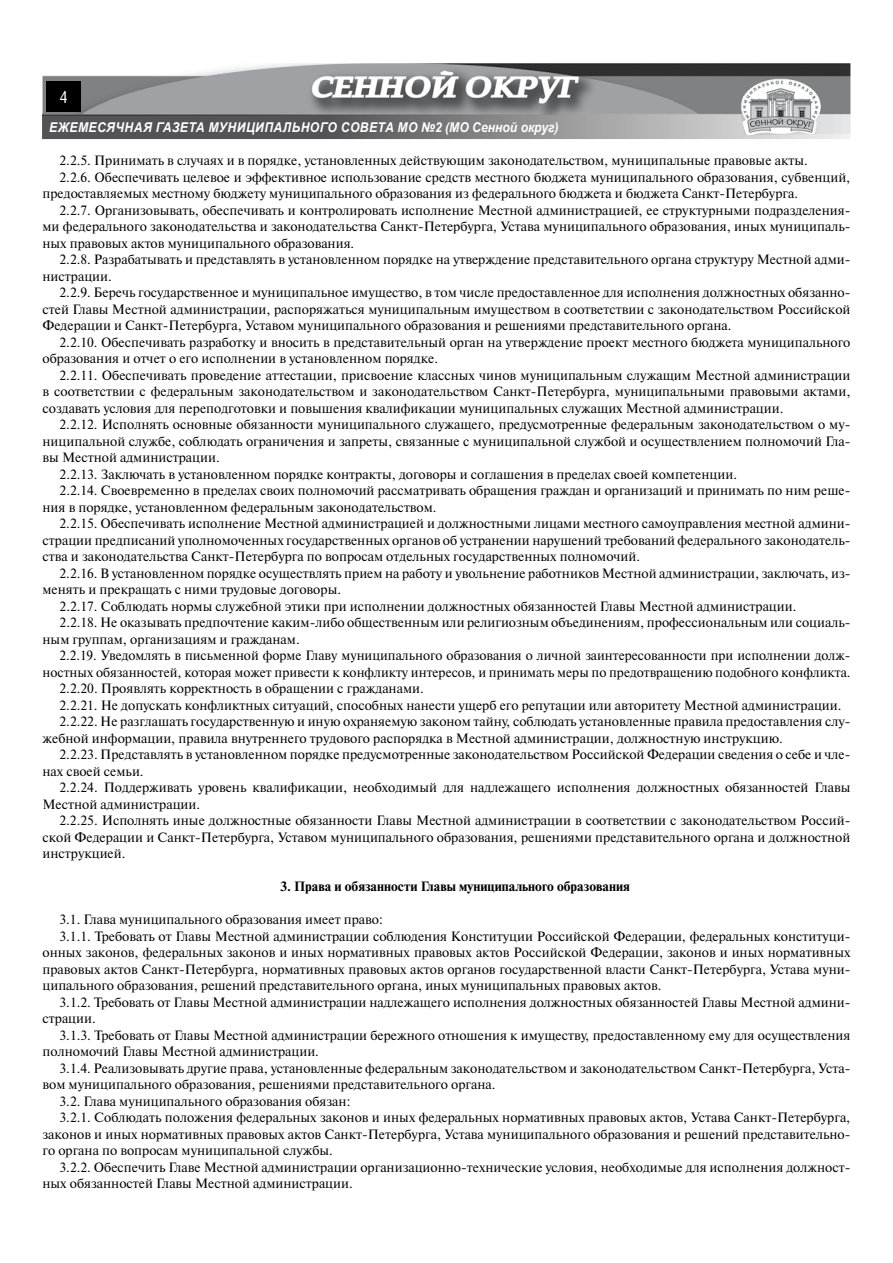
<style>
.page{position:relative;width:893px;height:1263px;background:#fff}
.page>*{position:absolute;margin:0;border:0;box-sizing:border-box;transform-origin:0 0}
.t1{font:16.5px "Helios Cond";color:#fff}
.t2{font:13.5px "Newton C";color:#000}
.t3{font:italic 700 13.5px "Arial";letter-spacing:.035em;color:#fff;scale:.9 1}
.t4{font:700 13.5px "Newton C";color:#000}
</style>
<div class="page">
<svg style="left:42px;top:114px;width:809px;height:25px"></svg>
<img style="left:43px;top:63px;width:807px;height:72px">
<div style="left:46px;top:81px;width:35px;height:30px;background:#000"></div>
<p class="t1" style="left:60px;top:87px;width:9px">4</p>
<p class="t3" style="left:49px;top:119px;width:567px">Ежемесячная газета Муниципального совета МО №2 (МО Сенной округ)</p>
<p class="t2" style="left:60px;top:153px;width:750px">2.2.5. Принимать в случаях и в порядке, установленных действующим законодательством, муниципальные правовые акты.</p>
<p class="t2" style="left:60px;top:170px;width:792px">2.2.6. Обеспечивать целевое и эффективное использование средств местного бюджета муниципального образования, субвенций,</p>
<p class="t2" style="left:43px;top:186px;width:757px">предоставляемых местному бюджету муниципального образования из федерального бюджета и бюджета Санкт-Петербурга.</p>
<p class="t2" style="left:60px;top:203px;width:792px">2.2.7. Организовывать, обеспечивать и контролировать исполнение Местной администрацией, ее структурными подразделения-</p>
<p class="t2" style="left:43px;top:219px;width:809px">ми федерального законодательства и законодательства Санкт-Петербурга, Устава муниципального образования, иных муниципаль-</p>
<p class="t2" style="left:43px;top:236px;width:313px">ных правовых актов муниципального образования.</p>
<p class="t2" style="left:60px;top:252px;width:792px">2.2.8. Разрабатывать и представлять в установленном порядке на утверждение представительного органа структуру Местной адми-</p>
<p class="t2" style="left:43px;top:269px;width:71px">нистрации.</p>
<p class="t2" style="left:60px;top:285px;width:792px">2.2.9. Беречь государственное и муниципальное имущество, в том числе предоставленное для исполнения должностных обязанно-</p>
<p class="t2" style="left:43px;top:302px;width:809px">стей Главы Местной администрации, распоряжаться муниципальным имуществом в соответствии с законодательством Российской</p>
<p class="t2" style="left:43px;top:318px;width:691px">Федерации и Санкт-Петербурга, Уставом муниципального образования и решениями представительного органа.</p>
<p class="t2" style="left:60px;top:335px;width:792px">2.2.10. Обеспечивать разработку и вносить в представительный орган на утверждение проект местного бюджета муниципального</p>
<p class="t2" style="left:43px;top:351px;width:397px">образования и отчет о его исполнении в установленном порядке.</p>
<p class="t2" style="left:60px;top:368px;width:792px">2.2.11. Обеспечивать проведение аттестации, присвоение классных чинов муниципальным служащим Местной администрации</p>
<p class="t2" style="left:43px;top:384px;width:809px">в соответствии с федеральным законодательством и законодательством Санкт-Петербурга, муниципальными правовыми актами,</p>
<p class="t2" style="left:43px;top:401px;width:742px">создавать условия для переподготовки и повышения квалификации муниципальных служащих Местной администрации.</p>
<p class="t2" style="left:60px;top:417px;width:792px">2.2.12. Исполнять основные обязанности муниципального служащего, предусмотренные федеральным законодательством о му-</p>
<p class="t2" style="left:43px;top:434px;width:809px">ниципальной службе, соблюдать ограничения и запреты, связанные с муниципальной службой и осуществлением полномочий Гла-</p>
<p class="t2" style="left:43px;top:450px;width:179px">вы Местной администрации.</p>
<p class="t2" style="left:60px;top:467px;width:679px">2.2.13. Заключать в установленном порядке контракты, договоры и соглашения в пределах своей компетенции.</p>
<p class="t2" style="left:60px;top:483px;width:792px">2.2.14. Своевременно в пределах своих полномочий рассматривать обращения граждан и организаций и принимать по ним реше-</p>
<p class="t2" style="left:43px;top:500px;width:396px">ния в порядке, установленном федеральным законодательством.</p>
<p class="t2" style="left:60px;top:516px;width:792px">2.2.15. Обеспечивать исполнение Местной администрацией и должностными лицами местного самоуправления местной админи-</p>
<p class="t2" style="left:43px;top:533px;width:809px">страции предписаний уполномоченных государственных органов об устранении нарушений требований федерального законодатель-</p>
<p class="t2" style="left:43px;top:549px;width:599px">ства и законодательства Санкт-Петербурга по вопросам отдельных государственных полномочий.</p>
<p class="t2" style="left:60px;top:566px;width:792px">2.2.16. В установленном порядке осуществлять прием на работу и увольнение работников Местной администрации, заключать, из-</p>
<p class="t2" style="left:43px;top:582px;width:300px">менять и прекращать с ними трудовые договоры.</p>
<p class="t2" style="left:60px;top:599px;width:738px">2.2.17. Соблюдать нормы служебной этики при исполнении должностных обязанностей Главы Местной администрации.</p>
<p class="t2" style="left:60px;top:615px;width:792px">2.2.18. Не оказывать предпочтение каким-либо общественным или религиозным объединениям, профессиональным или социаль-</p>
<p class="t2" style="left:43px;top:632px;width:259px">ным группам, организациям и гражданам.</p>
<p class="t2" style="left:60px;top:648px;width:792px">2.2.19. Уведомлять в письменной форме Главу муниципального образования о личной заинтересованности при исполнении долж-</p>
<p class="t2" style="left:43px;top:665px;width:809px">ностных обязанностей, которая может привести к конфликту интересов, и принимать меры по предотвращению подобного конфликта.</p>
<p class="t2" style="left:60px;top:681px;width:366px">2.2.20. Проявлять корректность в обращении с гражданами.</p>
<p class="t2" style="left:60px;top:698px;width:783px">2.2.21. Не допускать конфликтных ситуаций, способных нанести ущерб его репутации или авторитету Местной администрации.</p>
<p class="t2" style="left:60px;top:714px;width:792px">2.2.22. Не разглашать государственную и иную охраняемую законом тайну, соблюдать установленные правила предоставления слу-</p>
<p class="t2" style="left:43px;top:731px;width:742px">жебной информации, правила внутреннего трудового распорядка в Местной администрации, должностную инструкцию.</p>
<p class="t2" style="left:60px;top:747px;width:792px">2.2.23. Представлять в установленном порядке предусмотренные законодательством Российской Федерации сведения о себе и чле-</p>
<p class="t2" style="left:43px;top:764px;width:103px">нах своей семьи.</p>
<p class="t2" style="left:60px;top:780px;width:792px">2.2.24. Поддерживать уровень квалификации, необходимый для надлежащего исполнения должностных обязанностей Главы</p>
<p class="t2" style="left:43px;top:797px;width:159px">Местной администрации.</p>
<p class="t2" style="left:60px;top:813px;width:792px">2.2.25. Исполнять иные должностные обязанности Главы Местной администрации в соответствии с законодательством Россий-</p>
<p class="t2" style="left:43px;top:830px;width:809px">ской Федерации и Санкт-Петербурга, Уставом муниципального образования, решениями представительного органа и должностной</p>
<p class="t2" style="left:43px;top:846px;width:85px">инструкцией.</p>
<p class="t4" style="left:280px;top:879px;width:351px">3. Права и обязанности Главы муниципального образования</p>
<p class="t2" style="left:60px;top:912px;width:325px">3.1. Глава муниципального образования имеет право:</p>
<p class="t2" style="left:60px;top:929px;width:792px">3.1.1. Требовать от Главы Местной администрации соблюдения Конституции Российской Федерации, федеральных конституци-</p>
<p class="t2" style="left:43px;top:945px;width:809px">онных законов, федеральных законов и иных нормативных правовых актов Российской Федерации, законов и иных нормативных</p>
<p class="t2" style="left:43px;top:962px;width:809px">правовых актов Санкт-Петербурга, нормативных правовых актов органов государственной власти Санкт-Петербурга, Устава муни-</p>
<p class="t2" style="left:43px;top:978px;width:620px">ципального образования, решений представительного органа, иных муниципальных правовых актов.</p>
<p class="t2" style="left:60px;top:995px;width:792px">3.1.2. Требовать от Главы Местной администрации надлежащего исполнения должностных обязанностей Главы Местной админи-</p>
<p class="t2" style="left:43px;top:1011px;width:55px">страции.</p>
<p class="t2" style="left:60px;top:1028px;width:792px">3.1.3. Требовать от Главы Местной администрации бережного отношения к имуществу, предоставленному ему для осуществления</p>
<p class="t2" style="left:43px;top:1044px;width:278px">полномочий Главы Местной администрации.</p>
<p class="t2" style="left:60px;top:1061px;width:792px">3.1.4. Реализовывать другие права, установленные федеральным законодательством и законодательством Санкт-Петербурга, Уста-</p>
<p class="t2" style="left:43px;top:1077px;width:454px">вом муниципального образования, решениями представительного органа.</p>
<p class="t2" style="left:60px;top:1094px;width:292px">3.2. Глава муниципального образования обязан:</p>
<p class="t2" style="left:60px;top:1110px;width:792px">3.2.1. Соблюдать положения федеральных законов и иных федеральных нормативных правовых актов, Устава Санкт-Петербурга,</p>
<p class="t2" style="left:43px;top:1127px;width:809px">законов и иных нормативных правовых актов Санкт-Петербурга, Устава муниципального образования и решений представительно-</p>
<p class="t2" style="left:43px;top:1143px;width:292px">го органа по вопросам муниципальной службы.</p>
<p class="t2" style="left:60px;top:1160px;width:792px">3.2.2. Обеспечить Главе Местной администрации организационно-технические условия, необходимые для исполнения должност-</p>
<p class="t2" style="left:43px;top:1176px;width:312px">ных обязанностей Главы Местной администрации.</p>
</div>
